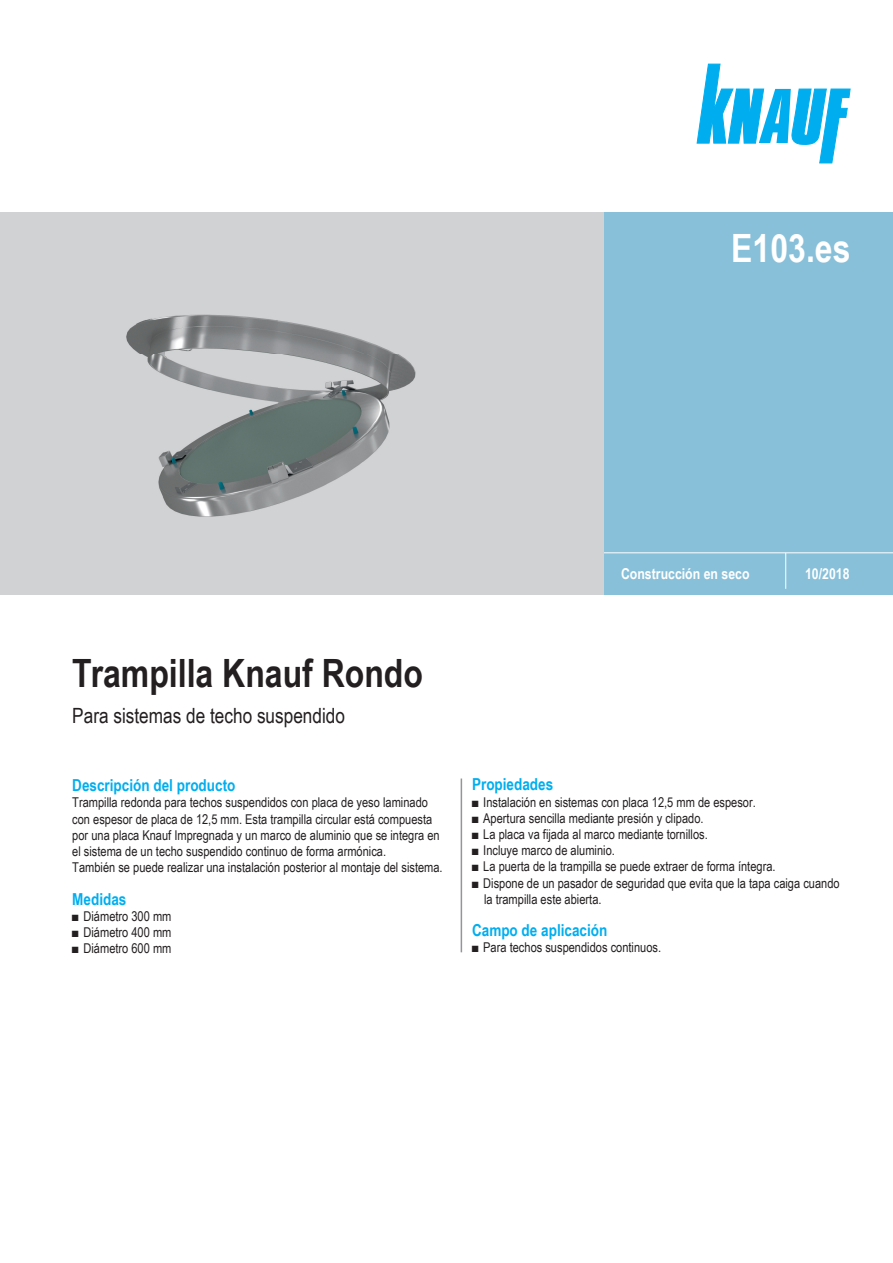
<style>
.page{position:relative;width:893px;height:1263px;background:#fff}
.page>*{position:absolute;margin:0;border:0;box-sizing:border-box;transform-origin:0 0}
.t1{font:700 39px "Arial Narrow";color:#231f20}
.t2{font:700 39px "Arial Narrow";color:#fff}
.t3{font:21px "Arial Narrow";color:#231f20}
.t4{font:700 16.5px "Arial Narrow";color:#00aeef}
.t5{font:700 15px "Arial Narrow";color:#fff}
.t6{font:13.5px/16.2px "Arial Narrow";color:#231f20}
</style>
<div class="page">
<div style="left:604px;top:213px;width:289px;height:382px;background:#89c0d9"></div>
<svg style="left:697px;top:64px;width:153px;height:99px"></svg>
<hr style="left:604px;top:552px;width:289px;height:1px;background:#fff">
<hr style="left:785px;top:553px;width:1px;height:36px;background:#fff">
<hr style="left:461px;top:778px;width:1px;height:174px;background:#939598">
<div style="left:0;top:213px;width:604px;height:382px;background:#d1d2d4"></div>
<img style="left:86px;top:212px;width:386px;height:305px">
<h1 class="t2" style="left:731px;top:219px;width:121px">E103.es</h1>
<p class="t5" style="left:621px;top:562px;width:130px">Construcción en seco</p>
<p class="t5" style="left:805px;top:562px;width:46px">10/2018</p>
<h1 class="t1" style="left:72px;top:644px;width:352px">Trampilla Knauf Rondo</h1>
<h2 class="t3" style="left:72px;top:700px;width:274px">Para sistemas de techo suspendido</h2>
<p class="t4" style="left:72px;top:773px;width:165px">Descripción del producto</p>
<p class="t6" style="left:72px;top:794px;width:372px">Trampilla redonda para techos suspendidos con placa de yeso laminado con espesor de placa de 12,5 mm. Esta trampilla circular está compuesta por una placa Knauf Impregnada y un marco de aluminio que se integra en el sistema de un techo suspendido continuo de forma armónica.<br>También se puede realizar una instalación posterior al montaje del sistema.</p>
<p class="t4" style="left:72px;top:886px;width:56px">Medidas</p>
<p class="t6" style="left:72px;top:907px;width:101px">■ Diámetro 300 mm</p>
<p class="t6" style="left:72px;top:924px;width:101px">■ Diámetro 400 mm</p>
<p class="t6" style="left:72px;top:940px;width:101px">■ Diámetro 600 mm</p>
<p class="t4" style="left:472px;top:772px;width:83px">Propiedades</p>
<p class="t6" style="left:472px;top:793px;width:285px">■ Instalación en sistemas con placa 12,5 mm de espesor.</p>
<p class="t6" style="left:472px;top:809px;width:233px">■ Apertura sencilla mediante presión y clipado.</p>
<p class="t6" style="left:472px;top:825px;width:237px">■ La placa va fijada al marco mediante tornillos.</p>
<p class="t6" style="left:472px;top:842px;width:144px">■ Incluye marco de aluminio.</p>
<p class="t6" style="left:472px;top:858px;width:305px">■ La puerta de la trampilla se puede extraer de forma íntegra.</p>
<p class="t6" style="left:484px;top:874px;width:357px;text-indent:-12px">■ Dispone de un pasador de seguridad que evita que la tapa caiga cuando la trampilla este abierta.</p>
<p class="t4" style="left:472px;top:918px;width:137px">Campo de aplicación</p>
<p class="t6" style="left:472px;top:939px;width:191px">■ Para techos suspendidos continuos.</p>
</div>
